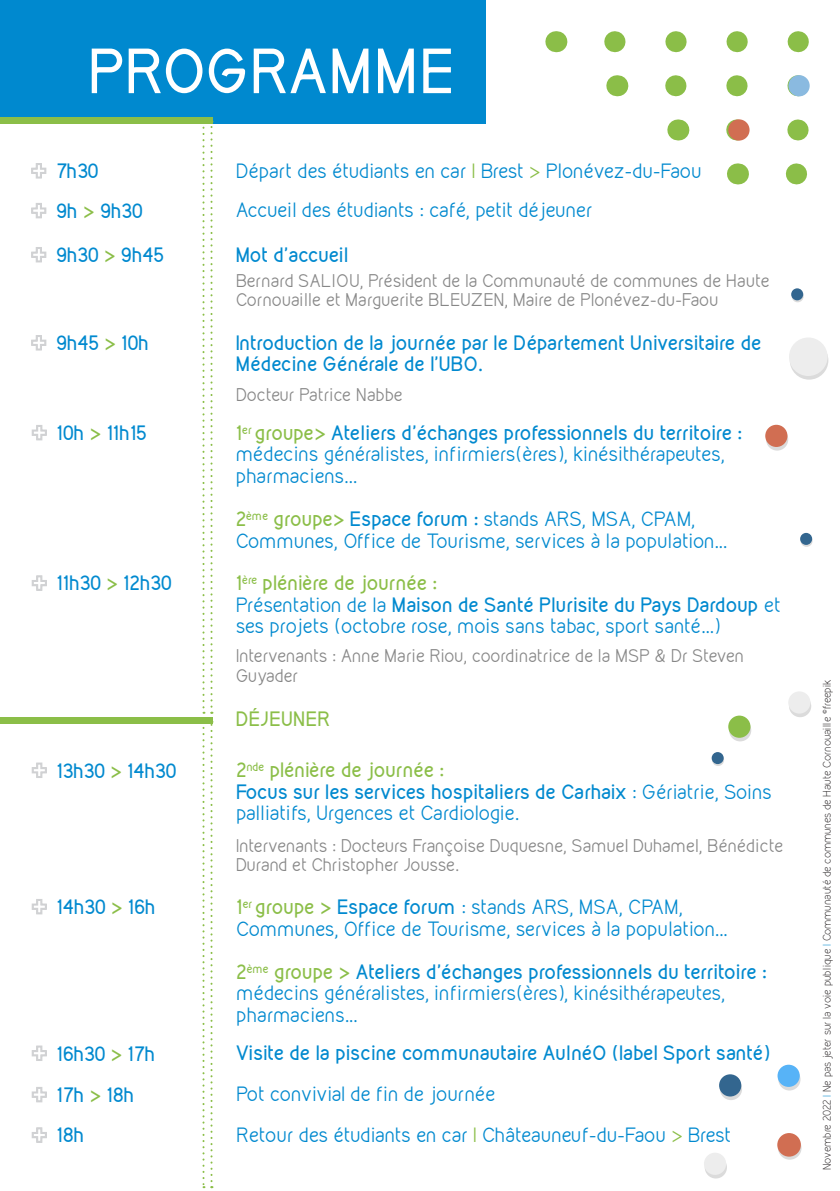
<style>
.page{position:relative;width:840px;height:1191px;background:#fff}
.page>*{position:absolute;margin:0;border:0;box-sizing:border-box;transform-origin:0 0}
.t1{font:700 55px "Kirvy";color:#fff}
.t2{font:18px/21.6px "Kirvy";color:#0089cf}
.t3{font:700 18px/21.6px "Kirvy";color:#0089cf}
.t4{font:700 18px "Kirvy";color:#8bbe48}
.t5{font:16px/19.2px "Kirvy";color:#878787}
.t6{font:300 10px "Kirvy";letter-spacing:-.005em;color:#231f20}
.s1{color:#8bbe48}
.s2{font-weight:700;color:#8bbe48}
.s3{font-weight:700}
.s4{color:#0089cf}
</style>
<div class="page">
<div style="left:0;top:0;width:485px;height:124px;background:#0089cf"></div>
<svg style="left:31px;top:163px;width:16px;height:16px"></svg>
<svg style="left:31px;top:203px;width:16px;height:16px"></svg>
<svg style="left:31px;top:247px;width:16px;height:16px"></svg>
<svg style="left:31px;top:335px;width:16px;height:16px"></svg>
<svg style="left:202px;top:126px;width:10px;height:588px"></svg>
<div style="left:0;top:118px;width:212px;height:6px;background:#8bbe48"></div>
<svg style="left:31px;top:425px;width:16px;height:16px"></svg>
<svg style="left:31px;top:575px;width:16px;height:16px"></svg>
<div style="left:0;top:718px;width:212px;height:6px;background:#8bbe48"></div>
<svg style="left:31px;top:762px;width:16px;height:16px"></svg>
<svg style="left:31px;top:899px;width:16px;height:16px"></svg>
<svg style="left:202px;top:724px;width:10px;height:464px"></svg>
<svg style="left:31px;top:1045px;width:16px;height:16px"></svg>
<svg style="left:31px;top:1087px;width:16px;height:15px"></svg>
<svg style="left:31px;top:1127px;width:16px;height:16px"></svg>
<svg style="left:604px;top:31px;width:205px;height:21px"></svg>
<svg style="left:555px;top:31px;width:1px;height:21px"></svg>
<svg style="left:665px;top:75px;width:145px;height:21px"></svg>
<svg style="left:616px;top:75px;width:1px;height:21px"></svg>
<svg style="left:726px;top:119px;width:83px;height:21px"></svg>
<svg style="left:677px;top:119px;width:1px;height:21px"></svg>
<div style="left:727px;top:119px;width:22px;height:22px;background:#d16e52;border-radius:50%"></div>
<svg style="left:785px;top:163px;width:22px;height:21px"></svg>
<svg style="left:737px;top:163px;width:1px;height:21px"></svg>
<div style="left:788px;top:75px;width:21px;height:21px;background:#8abae0;border-radius:50%"></div>
<svg style="left:765px;top:428px;width:22px;height:22px"></svg>
<div style="left:764px;top:425px;width:23px;height:22px;background:#d16e52;border-radius:50%"></div>
<svg style="left:719px;top:1078px;width:22px;height:22px"></svg>
<div style="left:718px;top:1074px;width:22px;height:22px;background:#33668f;border-radius:50%"></div>
<svg style="left:728px;top:719px;width:22px;height:22px"></svg>
<div style="left:727px;top:715px;width:23px;height:23px;background:#8bbe48;border-radius:50%"></div>
<svg style="left:788px;top:695px;width:22px;height:22px"></svg>
<div style="left:787px;top:691px;width:23px;height:22px;background:#ededed;border-radius:50%"></div>
<div style="left:704px;top:1156px;width:22px;height:22px;background:linear-gradient(to right,#dbdbdb,#e3e3e3);border-radius:50%"></div>
<div style="left:703px;top:1152px;width:22px;height:22px;background:#ededed;border-radius:50%"></div>
<svg style="left:777px;top:1068px;width:23px;height:22px"></svg>
<div style="left:777px;top:1064px;width:22px;height:23px;background:#57b3f7;border-radius:50%"></div>
<svg style="left:800px;top:535px;width:12px;height:12px"></svg>
<div style="left:799px;top:533px;width:12px;height:12px;background:#33668f;border-radius:50%"></div>
<svg style="left:777px;top:1136px;width:24px;height:23px"></svg>
<div style="left:776px;top:1133px;width:24px;height:23px;background:#d16e52;border-radius:50%"></div>
<svg style="left:789px;top:341px;width:38px;height:39px"></svg>
<div style="left:788px;top:337px;width:39px;height:39px;background:#ededed;border-radius:50%"></div>
<svg style="left:711px;top:754px;width:12px;height:12px"></svg>
<div style="left:711px;top:752px;width:12px;height:12px;background:#33668f;border-radius:50%"></div>
<svg style="left:791px;top:290px;width:12px;height:12px"></svg>
<svg style="left:790px;top:288px;width:12px;height:12px"></svg>
<p class="t1" style="left:89px;top:33px;width:368px">PROGRAMME</p>
<p class="t3" style="left:56px;top:160px;width:44px">7h30</p>
<p class="t3" style="left:56px;top:199px;width:88px">9h <span class="s1">&gt;</span> 9h30</p>
<p class="t3" style="left:56px;top:244px;width:109px">9h30 <span class="s1">&gt;</span> 9h45</p>
<p class="t3" style="left:56px;top:332px;width:94px">9h45 <span class="s1">&gt;</span> 10h</p>
<p class="t2" style="left:236px;top:159px;width:467px">Départ des étudiants en car <span class="s1">I</span> Brest <span class="s1">&gt;</span> Plonévez-du-Faou</p>
<p class="t2" style="left:236px;top:199px;width:358px">Accueil des étudiants : café, petit déjeuner</p>
<p class="t3" style="left:236px;top:243px;width:114px">Mot d’accueil</p>
<p class="t5" style="left:236px;top:271px;width:535px">Bernard SALIOU, Président de la Communauté de communes de Haute</p>
<p class="t5" style="left:236px;top:290px;width:484px">Cornouaille et Marguerite BLEUZEN, Maire de Plonévez-du-Faou</p>
<p class="t3" style="left:236px;top:331px;width:527px">Introduction de la journée par le Département Universitaire de<br>Médecine Générale de l’UBO.</p>
<p class="t5" style="left:236px;top:385px;width:168px">Docteur Patrice Nabbe</p>
<p class="t3" style="left:57px;top:422px;width:91px">10h <span class="s1">&gt;</span> 11h15</p>
<p class="t3" style="left:236px;top:421px;width:507px"><span class="s1">1</span><sup>er</sup> <span class="s1">groupe&gt;</span> Ateliers d’échanges professionnels du territoire :</p>
<p class="t2" style="left:236px;top:443px;width:490px">médecins généralistes, infirmiers(ères), kinésithérapeutes,</p>
<p class="t2" style="left:236px;top:464px;width:123px">pharmaciens...</p>
<p class="t2" style="left:236px;top:508px;width:461px"><span class="s2">2</span><sup>ème</sup> <span class="s2">groupe&gt;</span> <span class="s3">Espace forum :</span> stands ARS, MSA, CPAM,</p>
<p class="t2" style="left:236px;top:529px;width:492px">Communes, Office de Tourisme, services à la population...</p>
<p class="t3" style="left:57px;top:572px;width:116px">11h30 <span class="s1">&gt;</span> 12h30</p>
<p class="t4" style="left:236px;top:570px;width:203px">1<sup>ère</sup> plénière de journée :</p>
<p class="t2" style="left:236px;top:593px;width:546px">Présentation de la <span class="s3">Maison de Santé Plurisite du Pays Dardoup</span> et ses projets (octobre rose, mois sans tabac, sport santé…)</p>
<p class="t5" style="left:236px;top:646px;width:509px">Intervenants : Anne Marie Riou, coordinatrice de la MSP &amp; Dr Steven<br>Guyader</p>
<p class="t3" style="left:57px;top:759px;width:121px">13h30 <span class="s1">&gt;</span> 14h30</p>
<p class="t3" style="left:57px;top:896px;width:100px">14h30 <span class="s1">&gt;</span> 16h</p>
<p class="t4" style="left:236px;top:706px;width:96px">DÉJEUNER</p>
<p class="t4" style="left:236px;top:757px;width:209px">2<sup>nde</sup> plénière de journée :</p>
<p class="t2" style="left:236px;top:780px;width:537px"><span class="s3">Focus sur les services hospitaliers de Carhaix</span> : Gériatrie, Soins palliatifs, Urgences et Cardiologie.</p>
<p class="t5" style="left:236px;top:835px;width:548px">Intervenants : Docteurs Françoise Duquesne, Samuel Duhamel, Bénédicte<br>Durand et Christopher Jousse.</p>
<p class="t2" style="left:236px;top:896px;width:448px"><span class="s2">1</span><sup>er</sup> <span class="s2">groupe &gt;</span> <span class="s3">Espace forum</span> : stands ARS, MSA, CPAM,</p>
<p class="t2" style="left:236px;top:917px;width:492px">Communes, Office de Tourisme, services à la population...</p>
<p class="t2" style="left:236px;top:960px;width:531px"><span class="s2">2</span><sup>ème</sup> <span class="s2">groupe &gt;</span> <span class="s3">Ateliers d’échanges professionnels du territoire : </span>médecins généralistes, infirmiers(ères), kinésithérapeutes,</p>
<p class="t2" style="left:236px;top:1004px;width:123px">pharmaciens...</p>
<p class="t3" style="left:57px;top:1042px;width:100px">16h30 <span class="s1">&gt;</span> 17h</p>
<p class="t3" style="left:236px;top:1042px;width:535px">Visite de la piscine communautaire AulnéO (label Sport santé)</p>
<p class="t3" style="left:57px;top:1083px;width:79px">17h <span class="s1">&gt;</span> 18h</p>
<p class="t2" style="left:236px;top:1083px;width:260px">Pot convivial de fin de journée</p>
<p class="t3" style="left:57px;top:1124px;width:29px">18h</p>
<p class="t2" style="left:236px;top:1123px;width:496px">Retour des étudiants en car <span class="s1">I</span> Châteauneuf-du-Faou <span class="s1">&gt;</span> Brest</p>
<p class="t6" style="left:820px;top:1170px;width:492px;rotate:-90deg">Novembre 2022 <span class="s4">I</span> Ne pas jeter sur la voie publique <span class="s4">I</span> Communauté de communes de Haute Cornouaille ©freepik</p>
</div>
